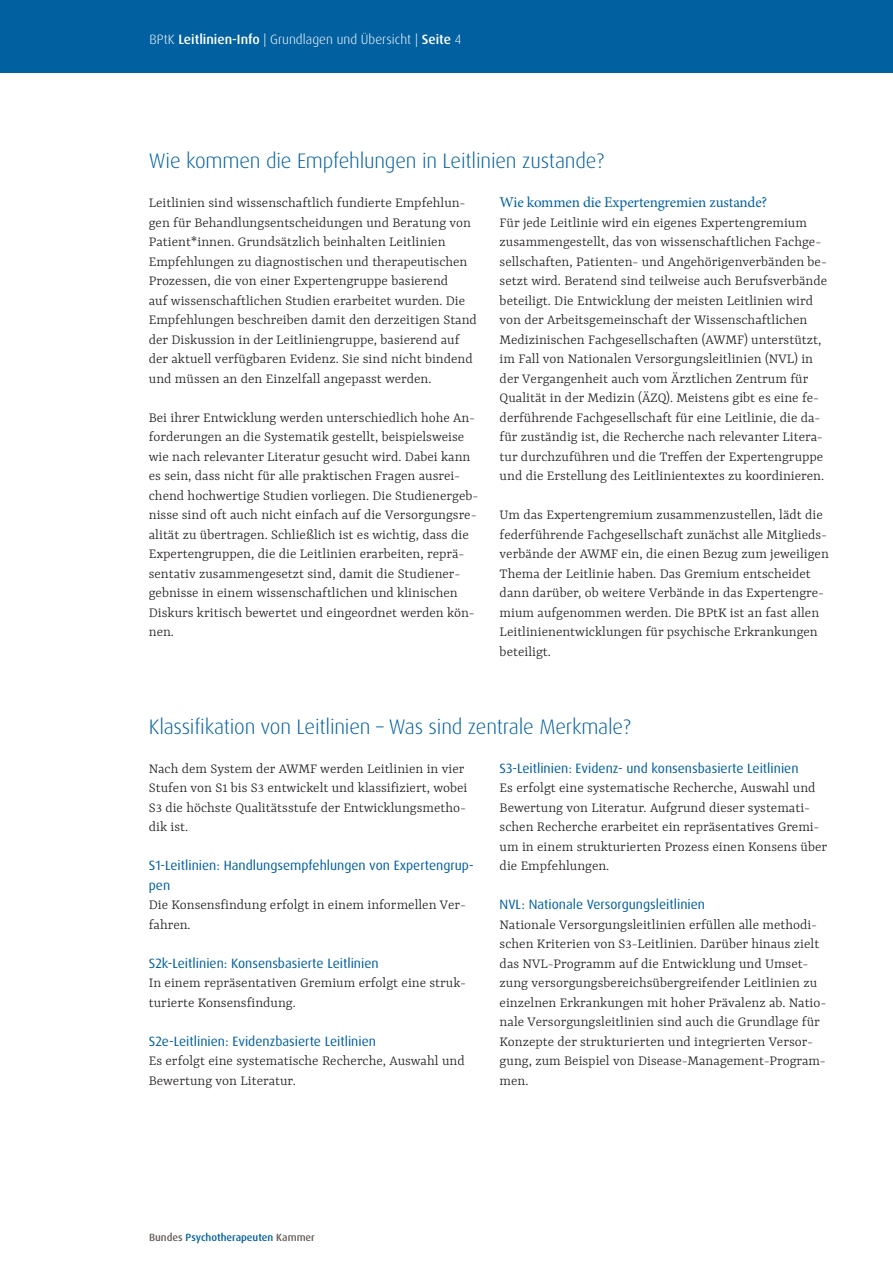
<style>
.page{position:relative;width:893px;height:1263px;background:#fff}
.page>*{position:absolute;margin:0;border:0;box-sizing:border-box;transform-origin:0 0}
.H1_headline_14_16{font:300 21px "Dax OT";letter-spacing:-.01em;color:#0060a0}
.fliesstext_yrsa_10_12{font:300 15px/19.5px "Yrsa";color:#231f20}
.H2_subline_12{font:15px "Minion Pro";letter-spacing:-.01em;color:#0060a0}
.H3_blau{font:13.5px/19.5px "Dax OT";color:#0060a0}
.t1{font:300 13.5px "Dax OT";color:#fff}
.t2{font:500 10.5px "Dax OT";color:#0060a0}
.s1{font-weight:500}
.s2{color:#655c57}
</style>
<div class="page">
<div style="left:0;top:0;width:893px;height:72px;background:#0060a0"></div>
<p class="t1" style="left:149px;top:31px;width:313px">BPtK <span class="s1">Leitlinien-Info</span> | Grundlagen und Übersicht | <span class="s1">Seite</span> 4</p>
<h1 class="H1_headline_14_16" style="left:149px;top:148px;width:457px">Wie kommen die Empfehlungen in Leitlinien zustande?</h1>
<p class="fliesstext_yrsa_10_12" style="left:149px;top:193px;width:330px">Leitlinien sind wissenschaftlich fundierte Empfehlun&shy;gen für Behandlungsentscheidungen und Beratung von Patient*innen. Grundsätzlich beinhalten Leitlinien Empfehlungen zu diagnostischen und therapeutischen Prozessen, die von einer Expertengruppe basierend<br>auf wissenschaftlichen Studien erarbeitet wurden. Die Empfehlungen beschreiben damit den derzeitigen Stand der Diskussion in der Leitliniengruppe, basierend auf der aktuell verfügbaren Evidenz. Sie sind nicht bindend und müssen an den Einzelfall angepasst werden.</p>
<p class="fliesstext_yrsa_10_12" style="left:149px;top:407px;width:331px">Bei ihrer Entwicklung werden unterschiedlich hohe An&shy;forderungen an die Systematik gestellt, beispielsweise wie nach relevanter Literatur gesucht wird. Dabei kann es sein, dass nicht für alle praktischen Fragen ausrei&shy;chend hochwertige Studien vorliegen. Die Studienergeb&shy;nisse sind oft auch nicht einfach auf die Versorgungsre&shy;alität zu übertragen. Schließlich ist es wichtig, dass die Expertengruppen, die die Leitlinien erarbeiten, reprä&shy;sentativ zusammengesetzt sind, damit die Studiener&shy;gebnisse in einem wissenschaftlichen und klinischen Diskurs kritisch bewertet und eingeordnet werden kön&shy;nen.</p>
<h2 class="H2_subline_12" style="left:500px;top:192px;width:269px">Wie kommen die Expertengremien zustande?</h2>
<p class="fliesstext_yrsa_10_12" style="left:500px;top:212px;width:329px">Für jede Leitlinie wird ein eigenes Expertengremium zusammengestellt, das von wissenschaftlichen Fachge&shy;sellschaften, Patienten- und Angehörigenverbänden be&shy;setzt wird. Beratend sind teilweise auch Berufsverbände beteiligt. Die Entwicklung der meisten Leitlinien wird von der Arbeitsgemeinschaft der Wissenschaftlichen Medizinischen Fachgesellschaften (AWMF) unterstützt, im Fall von Nationalen Versorgungsleitlinien (NVL) in der Vergangenheit auch vom Ärztlichen Zentrum für Qualität in der Medizin (ÄZQ). Meistens gibt es eine fe&shy;derführende Fachgesellschaft für eine Leitlinie, die da&shy;für zuständig ist, die Recherche nach relevanter Litera&shy;tur durchzuführen und die Treffen der Expertengruppe und die Erstellung des Leitlinientextes zu koordinieren.</p>
<p class="fliesstext_yrsa_10_12" style="left:500px;top:505px;width:331px">Um das Expertengremium zusammenzustellen, lädt die federführende Fachgesellschaft zunächst alle Mitglieds&shy;verbände der AWMF ein, die einen Bezug zum jeweiligen Thema der Leitlinie haben. Das Gremium entscheidet dann darüber, ob weitere Verbände in das Expertengre&shy;mium aufgenommen werden. Die BPtK ist an fast allen Leitlinienentwicklungen für psychische Erkrankungen beteiligt.</p>
<h1 class="H1_headline_14_16" style="left:149px;top:713px;width:484px">Klassifikation von Leitlinien – Was sind zentrale Merkmale?</h1>
<p class="fliesstext_yrsa_10_12" style="left:149px;top:758px;width:320px">Nach dem System der AWMF werden Leitlinien in vier Stufen von S1 bis S3 entwickelt und klassifiziert, wobei S3 die höchste Qualitätsstufe der Entwicklungsmetho&shy;dik ist.</p>
<h3 class="H3_blau" style="left:149px;top:856px;width:327px">S1-Leitlinien: Handlungsempfehlungen von Expertengrup&shy;pen</h3>
<p class="fliesstext_yrsa_10_12" style="left:149px;top:895px;width:319px">Die Konsensfindung erfolgt in einem informellen Ver&shy;fahren.</p>
<h3 class="H3_blau" style="left:149px;top:953px;width:231px">S2k-Leitlinien: Konsensbasierte Leitlinien</h3>
<p class="fliesstext_yrsa_10_12" style="left:149px;top:973px;width:319px">In einem repräsentativen Gremium erfolgt eine struk&shy;turierte Konsensfindung.</p>
<h3 class="H3_blau" style="left:149px;top:1031px;width:229px">S2e-Leitlinien: Evidenzbasierte Leitlinien</h3>
<p class="fliesstext_yrsa_10_12" style="left:149px;top:1051px;width:317px">Es erfolgt eine systematische Recherche, Auswahl und<br>Bewertung von Literatur.</p>
<h3 class="H3_blau" style="left:500px;top:758px;width:300px">S3-Leitlinien: Evidenz- und konsensbasierte Leitlinien</h3>
<p class="fliesstext_yrsa_10_12" style="left:500px;top:778px;width:329px">Es erfolgt eine systematische Recherche, Auswahl und Bewertung von Literatur. Aufgrund dieser systemati&shy;schen Recherche erarbeitet ein repräsentatives Gremi&shy;um in einem strukturierten Prozess einen Konsens über die Empfehlungen.</p>
<h3 class="H3_blau" style="left:500px;top:895px;width:207px">NVL: Nationale Versorgungsleitlinien</h3>
<p class="fliesstext_yrsa_10_12" style="left:500px;top:914px;width:328px">Nationale Versorgungsleitlinien erfüllen alle methodi&shy;schen Kriterien von S3-Leitlinien. Darüber hinaus zielt das NVL-Programm auf die Entwicklung und Umset&shy;zung versorgungsbereichsübergreifender Leitlinien zu einzelnen Erkrankungen mit hoher Prävalenz ab. Natio&shy;nale Versorgungsleitlinien sind auch die Grundlage für Konzepte der strukturierten und integrierten Versor&shy;gung, zum Beispiel von Disease-Management-Program&shy;men.</p>
<p class="t2" style="left:149px;top:1230px;width:167px"><span class="s2">Bundes</span> Psychotherapeuten <span class="s2">Kammer</span></p>
</div>
